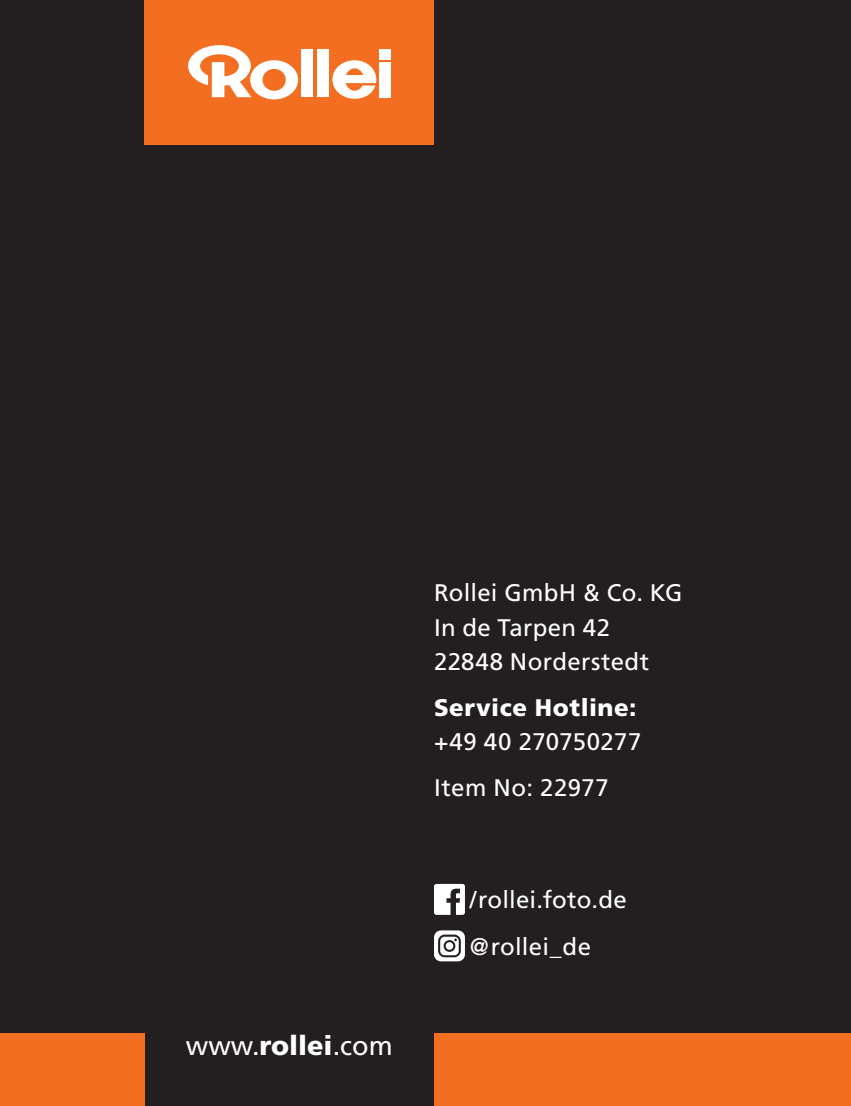
<style>
.page{position:relative;width:851px;height:1106px;background:#fff}
.page>*{position:absolute;margin:0;border:0;box-sizing:border-box;transform-origin:0 0}
.t1{font:27px "Frutiger LT";color:#fff}
.t2{font:24px/34.8px "Frutiger LT";letter-spacing:.015em;color:#fff}
.t3{font:900 24px/33.6px "Frutiger LT";letter-spacing:.025em;color:#fff}
.s1{font-weight:900}
.s2{font-weight:400}
</style>
<div class="page">
<div style="left:0;top:0;width:850px;height:1106px;background:#231f20"></div>
<div style="left:145px;top:0;width:289px;height:145px;background:#f36e21"></div>
<div style="left:0;top:1033px;width:145px;height:73px;background:#f36e21"></div>
<div style="left:434px;top:1033px;width:416px;height:73px;background:#f36e21"></div>
<svg style="left:332px;top:60px;width:44px;height:39px"></svg>
<div style="left:301px;top:50px;width:12px;height:47px;background:#fff"></div>
<div style="left:317px;top:50px;width:11px;height:47px;background:#fff"></div>
<div style="left:379px;top:50px;width:11px;height:10px;background:#fff"></div>
<div style="left:379px;top:62px;width:11px;height:35px;background:#fff"></div>
<svg style="left:188px;top:45px;width:110px;height:54px"></svg>
<svg style="left:434px;top:930px;width:31px;height:31px"></svg>
<svg style="left:434px;top:884px;width:31px;height:30px"></svg>
<p class="t1" style="left:186px;top:1029px;width:208px">www.<span class="s1">rollei</span>.com</p>
<p class="t2" style="left:434px;top:575px;width:250px">Rollei GmbH &amp; Co. KG<br>In de Tarpen 42<br>22848 Norderstedt</p>
<p class="t3" style="left:434px;top:691px;width:209px">Service Hotline: <span class="s2">+49 40 270750277</span></p>
<p class="t2" style="left:434px;top:770px;width:176px">Item No: 22977</p>
<p class="t2" style="left:469px;top:882px;width:158px">/rollei.foto.de</p>
<p class="t2" style="left:469px;top:929px;width:123px">@rollei_de</p>
</div>
